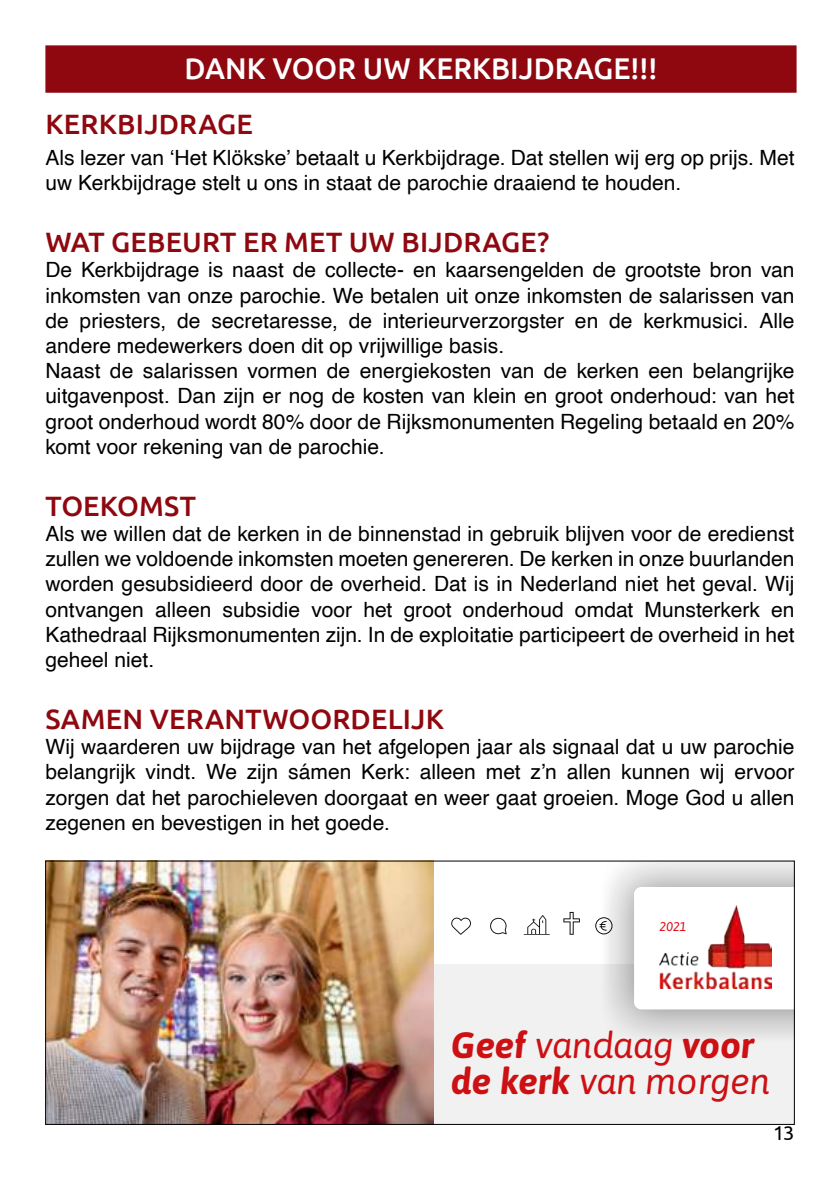
<style>
.page{position:relative;width:840px;height:1191px;background:#fff}
.page>*{position:absolute;margin:0;border:0;box-sizing:border-box;transform-origin:0 0}
.t1{font:italic 36.6px/36px "Asap";color:#cc1013}
.t2{font:500 30px "Ubuntu";color:#fff}
.t3{font:500 28px "Ubuntu";letter-spacing:.005em;color:#8f0810}
.t4{font:21px/25.2px "Helvetica";color:#000}
.t5{font:20px "Ubuntu";color:#000}
.t6{font:italic 12.6px "Asap";color:#e2000a}
.s1{font-weight:700}
</style>
<div class="page">
<div style="left:45px;top:45px;width:751px;height:48px;background:#8f0810;border:2px solid #8f0810"></div>
<div style="left:434px;top:964px;width:360px;height:160px;background:#f1f1f1"></div>
<img style="left:47px;top:863px;width:386px;height:167px">
<img style="left:47px;top:1030px;width:387px;height:92px">
<svg style="left:600px;top:860px;width:194px;height:176px"></svg>
<svg style="left:633px;top:887px;width:159px;height:122px"></svg>
<img style="left:659px;top:906px;width:112px;height:82px">
<svg style="left:451px;top:917px;width:20px;height:17px"></svg>
<svg style="left:490px;top:917px;width:16px;height:17px"></svg>
<svg style="left:527px;top:915px;width:20px;height:19px"></svg>
<svg style="left:563px;top:912px;width:16px;height:22px"></svg>
<svg style="left:595px;top:917px;width:17px;height:17px"></svg>
<h2 class="t2" style="left:184px;top:49px;width:474px">DANK VOOR UW KERKBIJDRAGE!!!</h2>
<h3 class="t3" style="left:45px;top:106px;width:209px">KERKBIJDRAGE</h3>
<p class="t4" style="left:45px;top:146px;width:750px">Als lezer van ‘Het Klökske’ betaalt u Kerkbijdrage. Dat stellen wij erg op prijs. Met uw Kerkbijdrage stelt u ons in staat de parochie draaiend te houden.</p>
<h3 class="t3" style="left:45px;top:224px;width:505px">WAT GEBEURT ER MET UW BIJDRAGE?</h3>
<p class="t4" style="left:45px;top:259px;width:750px">De Kerkbijdrage is naast de collecte- en kaarsengelden de grootste bron van inkomsten van onze parochie. We betalen uit onze inkomsten de salarissen van de priesters, de secretaresse, de interieurverzorgster en de kerkmusici. Alle andere medewerkers doen dit op vrijwillige basis.<br>Naast de salarissen vormen de energiekosten van de kerken een belangrijke uitgavenpost. Dan zijn er nog de kosten van klein en groot onderhoud: van het groot onderhoud wordt 80% door de Rijksmonumenten Regeling betaald en 20% komt voor rekening van de parochie.</p>
<h3 class="t3" style="left:45px;top:488px;width:152px">TOEKOMST</h3>
<p class="t4" style="left:45px;top:523px;width:750px;text-align:justify">Als we willen dat de kerken in de binnenstad in gebruik blijven voor de eredienst zullen we voldoende inkomsten moeten genereren. De kerken in onze buurlanden worden gesubsidieerd door de overheid. Dat is in Nederland niet het geval. Wij ontvangen alleen subsidie voor het groot onderhoud omdat Munsterkerk en Kathedraal Rijksmonumenten zijn. In de exploitatie participeert de overheid in het geheel niet.</p>
<h3 class="t3" style="left:45px;top:701px;width:400px">SAMEN VERANTWOORDELIJK</h3>
<p class="t4" style="left:45px;top:736px;width:750px;text-align:justify">Wij waarderen uw bijdrage van het afgelopen jaar als signaal dat u uw parochie belangrijk vindt. We zijn sámen Kerk: alleen met z’n allen kunnen wij ervoor zorgen dat het parochieleven doorgaat en weer gaat groeien. Moge God u allen zegenen en bevestigen in het goede.</p>
<p class="t6" style="left:659px;top:921px;width:29px">2021</p>
<h1 class="t1" style="left:451px;top:1029px;width:320px"><span class="s1">Geef</span> vandaag <span class="s1">voor de kerk</span> van morgen</h1>
<p class="t5" style="left:772px;top:1121px;width:23px">13</p>
</div>
